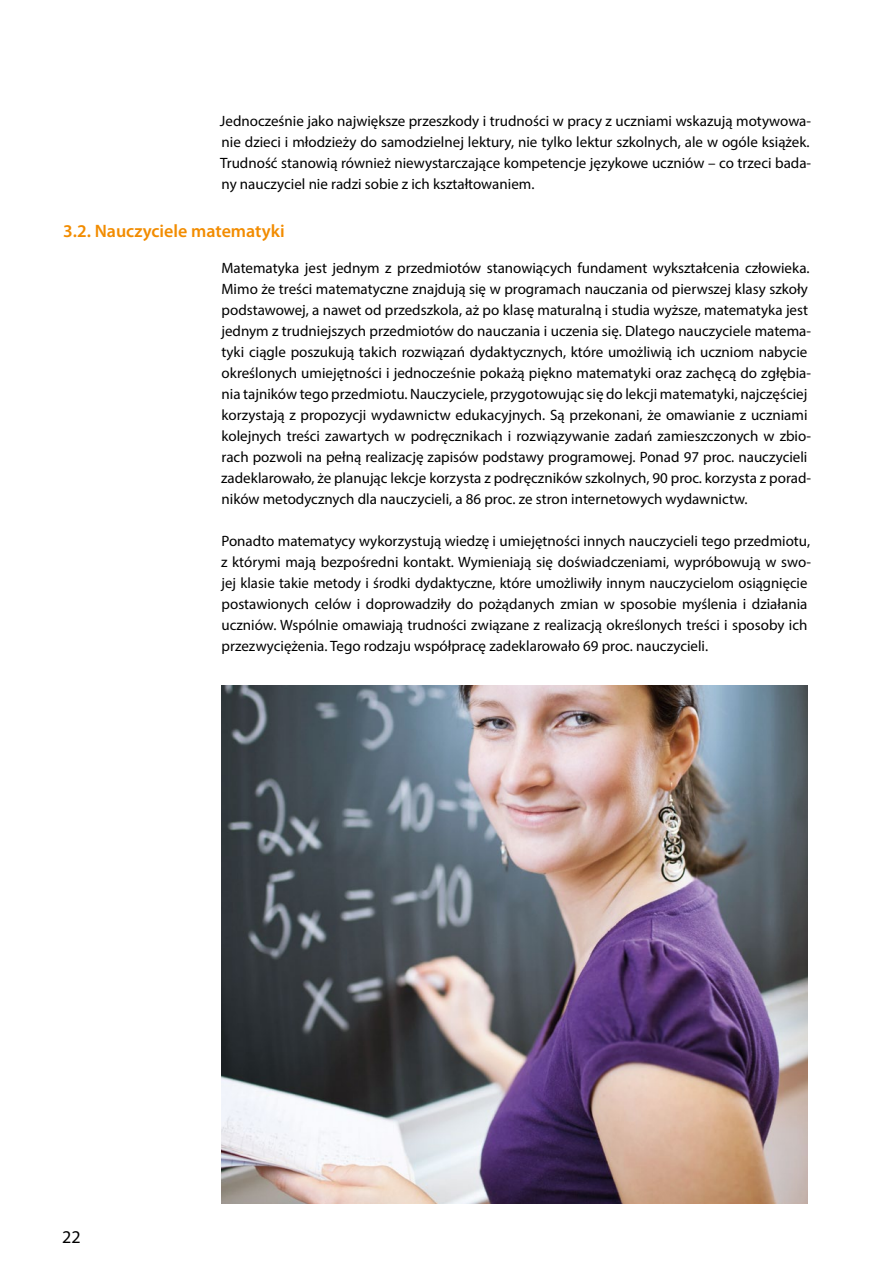
<style>
.page{position:relative;width:893px;height:1263px;background:#fff}
.page>*{position:absolute;margin:0;border:0;box-sizing:border-box;transform-origin:0 0}
.t1{font:600 18px "Myriad Pro";color:#f28c00}
.t2{font:18px "Myriad Pro";color:#000}
.t3{font:15px/21px "Myriad Pro";color:#000}
</style>
<div class="page">
<img style="left:221px;top:685px;width:587px;height:518px">
<p class="t3" style="left:220px;top:110px;width:593px;text-align:justify">Jednocześnie jako największe przeszkody i trudności w pracy z uczniami wskazują motywowa&shy;nie dzieci i młodzieży do samodzielnej lektury, nie tylko lektur szkolnych, ale w ogóle książek.<br>Trudność stanowią również niewystarczające kompetencje językowe uczniów – co trzeci bada&shy;ny nauczyciel nie radzi sobie z ich kształtowaniem.</p>
<p class="t1" style="left:63px;top:220px;width:223px">3.2. Nauczyciele matematyki</p>
<p class="t3" style="left:221px;top:257px;width:592px">Matematyka jest jednym z przedmiotów stanowiących fundament wykształcenia człowieka.<br>Mimo że treści matematyczne znajdują się w programach nauczania od pierwszej klasy szkoły podstawowej, a nawet od przedszkola, aż po klasę maturalną i studia wyższe, matematyka jest jednym z trudniejszych przedmiotów do nauczania i uczenia się. Dlatego nauczyciele matema&shy;tyki ciągle poszukują takich rozwiązań dydaktycznych, które umożliwią ich uczniom nabycie określonych umiejętności i jednocześnie pokażą piękno matematyki oraz zachęcą do zgłębia&shy;nia tajników tego przedmiotu. Nauczyciele, przygotowując się do lekcji matematyki, najczęściej korzystają z propozycji wydawnictw edukacyjnych. Są przekonani, że omawianie z uczniami kolejnych treści zawartych w podręcznikach i rozwiązywanie zadań zamieszczonych w zbio&shy;rach pozwoli na pełną realizację zapisów podstawy programowej. Ponad 97 proc. nauczycieli zadeklarowało, że planując lekcje korzysta z podręczników szkolnych, 90 proc. korzysta z porad&shy;ników metodycznych dla nauczycieli, a 86 proc. ze stron internetowych wydawnictw.</p>
<p class="t3" style="left:221px;top:530px;width:591px">Ponadto matematycy wykorzystują wiedzę i umiejętności innych nauczycieli tego przedmiotu, z którymi mają bezpośredni kontakt. Wymieniają się doświadczeniami, wypróbowują w swo&shy;jej klasie takie metody i środki dydaktyczne, które umożliwiły innym nauczycielom osiągnięcie postawionych celów i doprowadziły do pożądanych zmian w sposobie myślenia i działania uczniów. Wspólnie omawiają trudności związane z realizacją określonych treści i sposoby ich przezwyciężenia. Tego rodzaju współpracę zadeklarowało 69 proc. nauczycieli.</p>
<p class="t2" style="left:62px;top:1226px;width:20px">22</p>
</div>
